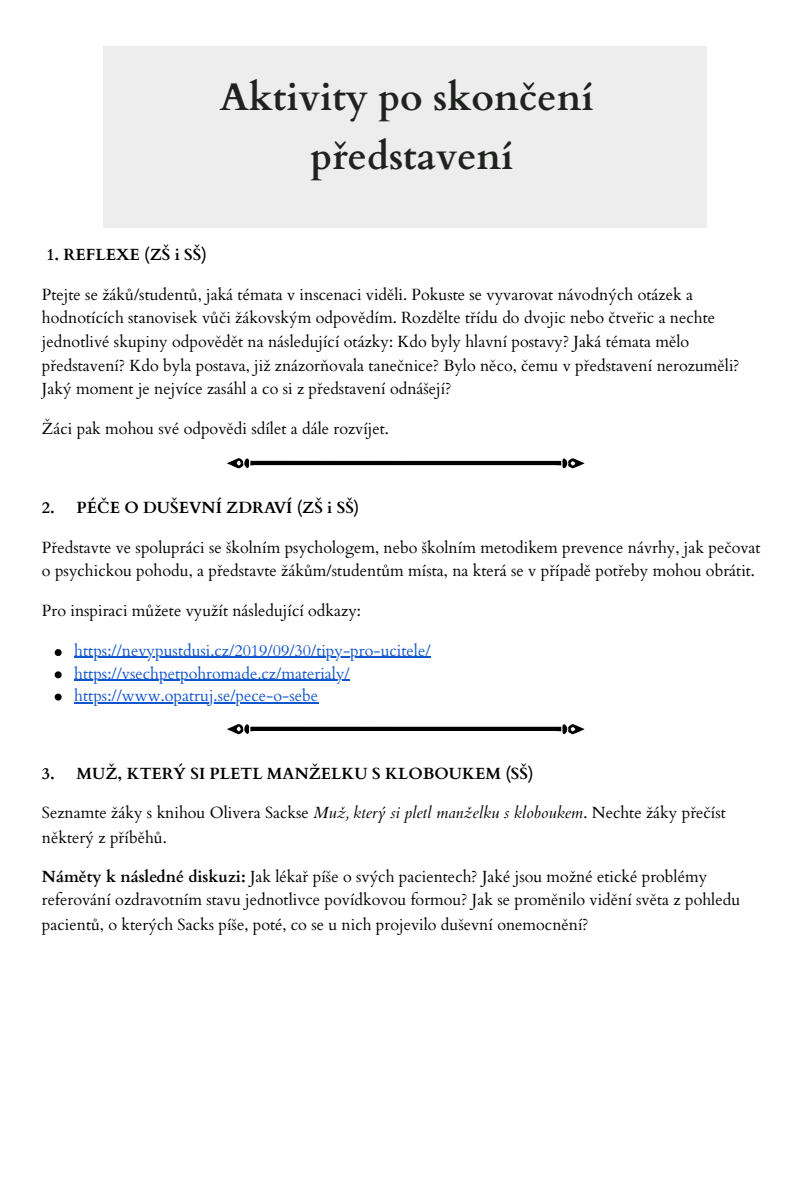
<style>
.page{position:relative;width:810px;height:1181px;background:#fff}
.page>*{position:absolute;margin:0;border:0;box-sizing:border-box;transform-origin:0 0}
.t1{font:700 38.55px "Cardo";color:#1f221f}
.t2{font:16.2px/23.5px "Cardo";color:#000}
.t3{font:16.2px "Cardo";color:#15c}
.t4{font:700 16.2px "Cardo";color:#000}
.s1{font-style:italic}
.s2{font-weight:700}
</style>
<div class="page">
<div style="left:104px;top:46px;width:603px;height:181px;background:#ededed"></div>
<svg style="left:227px;top:458px;width:358px;height:10px"></svg>
<svg style="left:55px;top:649px;width:7px;height:7px"></svg>
<hr style="left:74px;top:656px;width:357px;height:1px;background:#15c">
<svg style="left:55px;top:671px;width:7px;height:7px"></svg>
<hr style="left:74px;top:680px;width:276px;height:1px;background:#15c">
<svg style="left:55px;top:693px;width:7px;height:7px"></svg>
<hr style="left:74px;top:702px;width:244px;height:1px;background:#15c">
<svg style="left:227px;top:724px;width:358px;height:10px"></svg>
<p class="t1" style="left:220px;top:72px;width:375px">Aktivity po skončení</p>
<p class="t1" style="left:310px;top:131px;width:205px">představení</p>
<p class="t4" style="left:46px;top:244px;width:162px">1. REFLEXE (ZŠ i SŠ)</p>
<p class="t2" style="left:42px;top:283px;width:699px">Ptejte se žáků/studentů, jaká témata v inscenaci viděli. Pokuste se vyvarovat návodných otázek a hodnotících stanovisek vůči žákovským odpovědím. Rozdělte třídu do dvojic nebo čtveřic a nechte jednotlivé skupiny odpovědět na následující otázky: Kdo byly hlavní postavy? Jaká témata mělo představení? Kdo byla postava, již znázorňovala tanečnice? Bylo něco, čemu v představení nerozuměli?<br>Jaký moment je nejvíce zasáhl a co si z představení odnášejí?</p>
<p class="t2" style="left:42px;top:417px;width:349px">Žáci pak mohou své odpovědi sdílet a dále rozvíjet.</p>
<p class="t4" style="left:42px;top:497px;width:14px">2.</p>
<p class="t4" style="left:77px;top:497px;width:284px">PÉČE O DUŠEVNÍ ZDRAVÍ (ZŠ i SŠ)</p>
<p class="t2" style="left:42px;top:536px;width:720px">Představte ve spolupráci se školním psychologem, nebo školním metodikem prevence návrhy, jak pečovat o psychickou pohodu, a představte žákům/studentům místa, na která se v případě potřeby mohou obrátit.</p>
<p class="t2" style="left:42px;top:599px;width:321px">Pro inspiraci můžete využít následující odkazy:</p>
<p class="t3" style="left:74px;top:639px;width:358px">https://nevypustdusi.cz/2019/09/30/tipy-pro-ucitele/</p>
<p class="t3" style="left:74px;top:663px;width:277px">https://vsechpetpohromade.cz/materialy/</p>
<p class="t3" style="left:74px;top:685px;width:245px">https://www.opatruj.se/pece-o-sebe</p>
<p class="t4" style="left:42px;top:763px;width:14px">3.</p>
<p class="t4" style="left:77px;top:763px;width:458px">MUŽ, KTERÝ SI PLETL MANŽELKU S KLOBOUKEM (SŠ)</p>
<p class="t2" style="left:42px;top:801px;width:686px;line-height:24.3px">Seznamte žáky s knihou Olivera Sackse <span class="s1">Muž, který si pletl manželku s kloboukem</span>. Nechte žáky přečíst některý z příběhů.</p>
<p class="t2" style="left:42px;top:865px;width:700px"><span class="s2">Náměty k následné diskuzi:</span> Jak lékař píše o svých pacientech? Jaké jsou možné etické problémy referování ozdravotním stavu jednotlivce povídkovou formou? Jak se proměnilo vidění světa z pohledu pacientů, o kterých Sacks píše, poté, co se u nich projevilo duševní onemocnění?</p>
</div>
